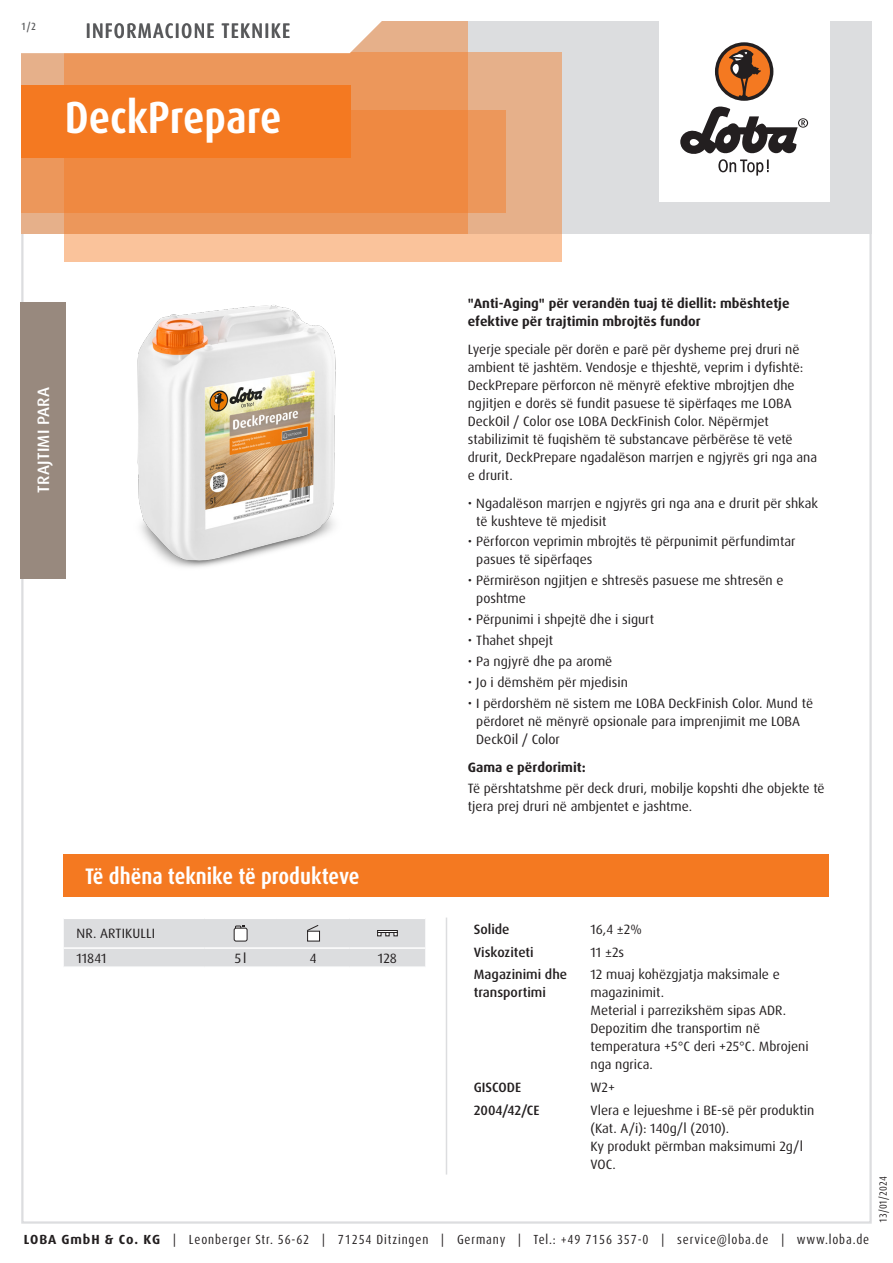
<style>
.page{position:relative;width:893px;height:1263px;background:#fff}
.page>*{position:absolute;margin:0;border:0;box-sizing:border-box;transform-origin:0 0}
.Produktname_weiss{font:700 condensed 45px "Dax Pro";color:#fff}
.Abschnitt{font:700 condensed 22.5px "Dax Pro";color:#fff}
.TI{font:500 condensed 21px "Dax Pro";letter-spacing:.06em;color:#57585a}
.Produktart_Vorbereitung{font:500 16.5px "Dax Pro";letter-spacing:.01em;color:#fff}
.Text{font:13.5px/18px "Dax Pro";color:#231f20}
.Text_ohne_Silbentrennung{font:13.5px/18px "Dax Pro";color:#231f20}
.Text_Bold{font:700 13.5px/18px "Dax Pro";color:#231f20}
.Text_Medium{font:500 13.5px/18px "Dax Pro";color:#231f20}
.Text_Großbuchstaben{font:13.5px "Dax Pro";letter-spacing:.01em;color:#231f20}
.Text_zentriert{font:13.5px "Dax Pro";color:#231f20}
.t1{font:condensed 13.2px "Dax Pro";letter-spacing:.065em;color:#231f20}
.t2{font:condensed 10.5px "Dax Pro";color:#231f20}
.t3{font:500 condensed 10.5px "Dax Pro";color:#57585a}
.s1{font-weight:700;font-stretch:normal}
</style>
<div class="page">
<hr style="left:446px;top:917px;width:1px;height:257px;background:#dcdddf">
<svg style="left:64px;top:919px;width:361px;height:48px;background:#dcdddf"></svg>
<div style="left:377px;top:930px;width:21px;height:3px;border:1px solid #231f20"></div>
<div style="left:64px;top:854px;width:765px;height:42px;background:#f47921"></div>
<img style="left:137px;top:305px;width:199px;height:263px">
<div style="left:20px;top:302px;width:46px;height:276px;background:#98897e"></div>
<div style="left:21px;top:21px;width:851px;height:213px;background:#dcdddf"></div>
<div style="left:659px;top:0;width:170px;height:202px;background:#fff"></div>
<svg style="left:680px;top:106px;width:128px;height:70px"></svg>
<div style="left:715px;top:42px;width:58px;height:59px;background:#231f20;border-radius:50%"></div>
<svg style="left:718px;top:45px;width:52px;height:52px"></svg>
<div style="left:64px;top:52px;width:497px;height:209px;background:linear-gradient(to right,#fec79f,#efb992)"></div>
<div style="left:21px;top:111px;width:485px;height:102px;background:#ec975b"></div>
<svg style="left:21px;top:21px;width:447px;height:213px;background:#ed9150"></svg>
<svg style="left:21px;top:21px;width:411px;height:34px;background:#faede4"></svg>
<div style="left:21px;top:85px;width:330px;height:72px;background:#f47921"></div>
<p class="t3" style="left:21px;top:19px;width:16px">1/2</p>
<p class="TI" style="left:86px;top:17px;width:206px">INFORMACIONE TEKNIKE</p>
<p class="Produktname_weiss" style="left:65px;top:89px;width:218px">DeckPrepare</p>
<p class="Produktart_Vorbereitung" style="left:33px;top:492px;width:107px;rotate:-90deg">TRAJTIMI PARA</p>
<p class="Text_Bold" style="left:468px;top:295px;width:323px">"Anti-Aging" për verandën tuaj të diellit: mbështetje efektive për trajtimin mbrojtës fundor</p>
<p class="Text" style="left:468px;top:340px;width:351px">Lyerje speciale për dorën e parë për dysheme prej druri në ambient të jashtëm. Vendosje e thjeshtë, veprim i dyfishtë:<br>DeckPrepare përforcon në mënyrë efektive mbrojtjen dhe ngjitjen e dorës së fundit pasuese të sipërfaqes me LOBA DeckOil / Color ose LOBA DeckFinish Color. Nëpërmjet stabilizimit të fuqishëm të substancave përbërëse të vetë drurit, DeckPrepare ngadalëson marrjen e ngjyrës gri nga ana e drurit.</p>
<p class="Text" style="left:476px;top:494px;width:343px;text-indent:-9px">• Ngadalëson marrjen e ngjyrës gri nga ana e drurit për shkak të kushteve të mjedisit</p>
<p class="Text" style="left:476px;top:533px;width:321px;text-indent:-9px">• Përforcon veprimin mbrojtës të përpunimit përfundimtar pasues të sipërfaqes</p>
<p class="Text" style="left:476px;top:572px;width:309px;text-indent:-9px">• Përmirëson ngjitjen e shtresës pasuese me shtresën e poshtme</p>
<p class="Text" style="left:468px;top:611px;width:188px">• Përpunimi i shpejtë dhe i sigurt</p>
<p class="Text" style="left:468px;top:632px;width:87px">• Thahet shpejt</p>
<p class="Text" style="left:468px;top:653px;width:146px">• Pa ngjyrë dhe pa aromë</p>
<p class="Text" style="left:468px;top:674px;width:162px">• Jo i dëmshëm për mjedisin</p>
<p class="Text" style="left:476px;top:695px;width:338px;text-indent:-9px">• I përdorshëm në sistem me LOBA DeckFinish Color. Mund të përdoret në mënyrë opsionale para imprenjimit me LOBA<br>DeckOil / Color</p>
<p class="Text_Bold" style="left:468px;top:758px;width:119px">Gama e përdorimit:</p>
<p class="Text" style="left:468px;top:780px;width:358px">Të përshtatshme për deck druri, mobilje kopshti dhe objekte të tjera prej druri në ambjentet e jashtme.</p>
<p class="Abschnitt" style="left:85px;top:862px;width:276px">Të dhëna teknike të produkteve</p>
<p class="Text_Großbuchstaben" style="left:77px;top:925px;width:80px">NR. ARTIKULLI</p>
<p class="Text" style="left:77px;top:949px;width:31px">11841</p>
<p class="Text_zentriert" style="left:235px;top:949px;width:13px">5l</p>
<p class="Text_zentriert" style="left:310px;top:949px;width:8px">4</p>
<p class="Text_zentriert" style="left:378px;top:949px;width:20px">128</p>
<p class="Text_Medium" style="left:474px;top:920px;width:37px">Solide</p>
<p class="Text_ohne_Silbentrennung" style="left:590px;top:920px;width:53px">16,4 ±2%</p>
<p class="Text_Medium" style="left:474px;top:943px;width:62px">Viskoziteti</p>
<p class="Text_ohne_Silbentrennung" style="left:590px;top:943px;width:35px">11 ±2s</p>
<p class="Text_Medium" style="left:474px;top:966px;width:95px">Magazinimi dhe transportimi</p>
<p class="Text_ohne_Silbentrennung" style="left:590px;top:966px;width:191px">12 muaj kohëzgjatja maksimale e magazinimit.</p>
<p class="Text_ohne_Silbentrennung" style="left:590px;top:1002px;width:197px">Meterial i parrezikshëm sipas ADR.</p>
<p class="Text_ohne_Silbentrennung" style="left:590px;top:1020px;width:220px">Depozitim dhe transportim në temperatura +5°C deri +25°C. Mbrojeni nga ngrica.</p>
<p class="Text_Medium" style="left:474px;top:1078px;width:49px">GISCODE</p>
<p class="Text_ohne_Silbentrennung" style="left:590px;top:1078px;width:26px">W2+</p>
<p class="Text_Medium" style="left:474px;top:1101px;width:67px">2004/42/CE</p>
<p class="Text_ohne_Silbentrennung" style="left:590px;top:1101px;width:225px">Vlera e lejueshme i BE-së për produktin (Kat. A/i): 140g/l (2010).</p>
<p class="Text_ohne_Silbentrennung" style="left:590px;top:1137px;width:214px">Ky produkt përmban maksimumi 2g/l<br>VOC.</p>
<p class="t1" style="left:24px;top:1230px;width:847px"><span class="s1">LOBA GmbH &amp; Co. KG</span> | Leonberger Str. 56-62 | 71254 Ditzingen | Germany | Tel.: +49 7156 357-0 | service@loba.de | www.loba.de</p>
<p class="t2" style="left:876px;top:1222px;width:48px;rotate:-90deg">13/01/2024</p>
</div>
